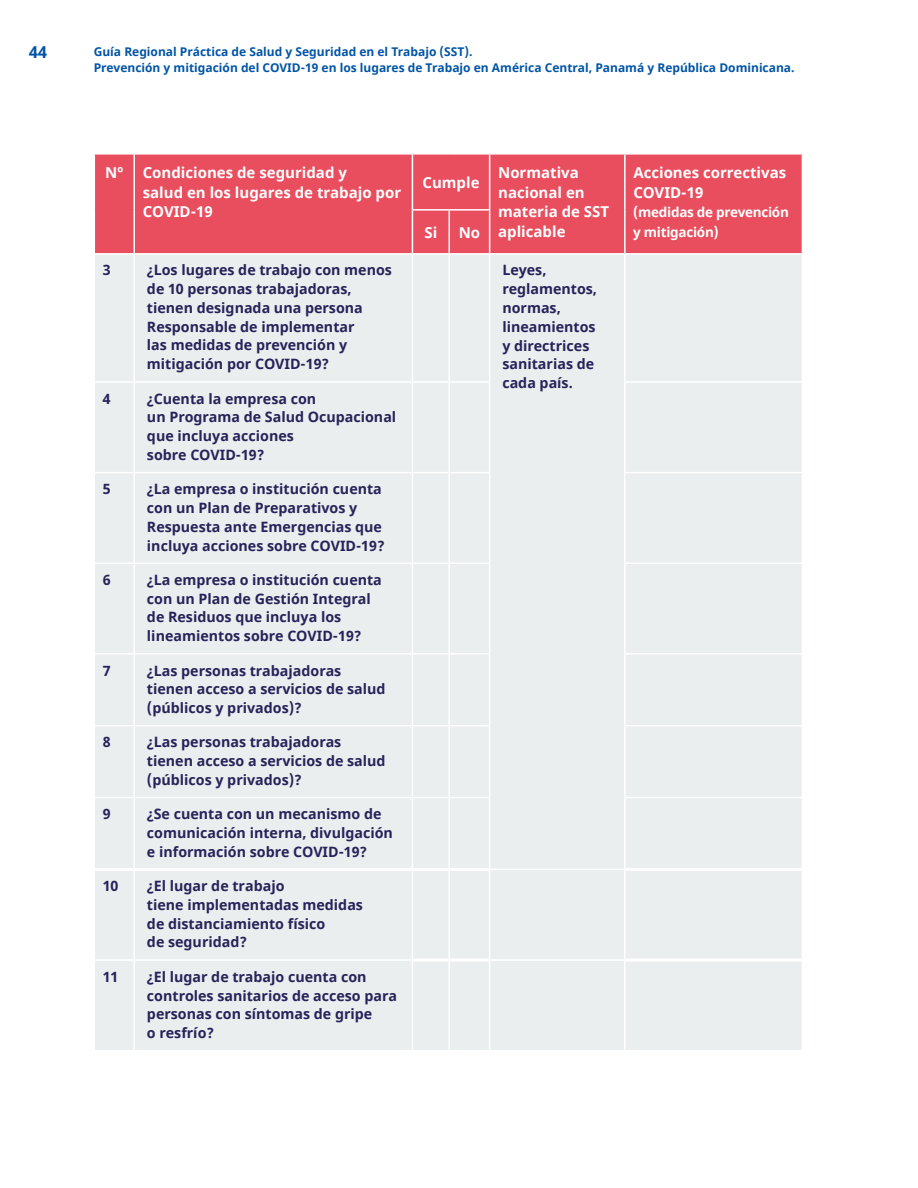
<style>
.page{position:relative;width:918px;height:1188px;background:#fff}
.page>*{position:absolute;margin:0;border:0;box-sizing:border-box;transform-origin:0 0}
.t1{font:700 16.5px "Noto Sans";color:#0054a6}
.t2{font:700 15px/19.5px "Noto Sans";color:#fff}
.t3{font:700 14.25px/18.8px "Noto Sans";color:#27235a}
.t4{font:700 13.5px "Noto Sans";letter-spacing:-.02em;color:#fff}
.t5{font:700 12px/16.5px "Noto Sans";color:#0054a6}
</style>
<div class="page">
<div style="left:95px;top:155px;width:707px;height:98px;background:#e84e5e"></div>
<div style="left:95px;top:255px;width:707px;height:795px;background:#eaeeee"></div>
<hr style="left:133px;top:155px;width:2px;height:55px;background:#fff">
<hr style="left:412px;top:155px;width:1px;height:54px;background:#fff">
<hr style="left:489px;top:155px;width:1px;height:54px;background:#fff">
<hr style="left:624px;top:155px;width:2px;height:55px;background:#fff">
<hr style="left:133px;top:210px;width:2px;height:43px;background:#fff">
<hr style="left:412px;top:209px;width:37px;height:2px;background:#fff">
<hr style="left:412px;top:211px;width:1px;height:42px;background:#fff">
<hr style="left:449px;top:209px;width:41px;height:2px;background:#fff">
<hr style="left:448px;top:211px;width:2px;height:42px;background:#fff">
<hr style="left:489px;top:211px;width:1px;height:42px;background:#fff">
<hr style="left:624px;top:210px;width:2px;height:43px;background:#fff">
<hr style="left:133px;top:255px;width:2px;height:126px;background:#fff">
<hr style="left:412px;top:255px;width:1px;height:126px;background:#fff">
<hr style="left:448px;top:255px;width:2px;height:126px;background:#fff">
<hr style="left:94px;top:381px;width:40px;height:2px;background:#fff">
<hr style="left:134px;top:381px;width:278px;height:2px;background:#fff">
<hr style="left:133px;top:383px;width:2px;height:89px;background:#fff">
<hr style="left:412px;top:381px;width:37px;height:2px;background:#fff">
<hr style="left:412px;top:383px;width:1px;height:89px;background:#fff">
<hr style="left:449px;top:381px;width:41px;height:2px;background:#fff">
<hr style="left:448px;top:383px;width:2px;height:89px;background:#fff">
<hr style="left:624px;top:381px;width:179px;height:2px;background:#fff">
<hr style="left:94px;top:472px;width:40px;height:1px;background:#fff">
<hr style="left:134px;top:472px;width:278px;height:1px;background:#fff">
<hr style="left:133px;top:473px;width:2px;height:89px;background:#fff">
<hr style="left:412px;top:472px;width:37px;height:1px;background:#fff">
<hr style="left:412px;top:473px;width:1px;height:89px;background:#fff">
<hr style="left:449px;top:472px;width:41px;height:1px;background:#fff">
<hr style="left:448px;top:473px;width:2px;height:89px;background:#fff">
<hr style="left:624px;top:472px;width:179px;height:1px;background:#fff">
<hr style="left:94px;top:562px;width:40px;height:2px;background:#fff">
<hr style="left:134px;top:562px;width:278px;height:2px;background:#fff">
<hr style="left:133px;top:564px;width:2px;height:89px;background:#fff">
<hr style="left:412px;top:562px;width:37px;height:2px;background:#fff">
<hr style="left:412px;top:564px;width:1px;height:89px;background:#fff">
<hr style="left:449px;top:562px;width:41px;height:2px;background:#fff">
<hr style="left:448px;top:564px;width:2px;height:89px;background:#fff">
<hr style="left:624px;top:562px;width:179px;height:2px;background:#fff">
<hr style="left:133px;top:655px;width:2px;height:70px;background:#fff">
<hr style="left:412px;top:655px;width:1px;height:70px;background:#fff">
<hr style="left:448px;top:655px;width:2px;height:70px;background:#fff">
<hr style="left:94px;top:725px;width:40px;height:1px;background:#fff">
<hr style="left:134px;top:725px;width:278px;height:1px;background:#fff">
<hr style="left:133px;top:726px;width:2px;height:71px;background:#fff">
<hr style="left:412px;top:725px;width:37px;height:1px;background:#fff">
<hr style="left:412px;top:726px;width:1px;height:71px;background:#fff">
<hr style="left:449px;top:725px;width:41px;height:1px;background:#fff">
<hr style="left:448px;top:726px;width:2px;height:71px;background:#fff">
<hr style="left:624px;top:725px;width:179px;height:1px;background:#fff">
<hr style="left:94px;top:797px;width:40px;height:1px;background:#fff">
<hr style="left:134px;top:797px;width:278px;height:1px;background:#fff">
<hr style="left:133px;top:798px;width:2px;height:70px;background:#fff">
<hr style="left:412px;top:797px;width:37px;height:1px;background:#fff">
<hr style="left:412px;top:798px;width:1px;height:70px;background:#fff">
<hr style="left:449px;top:797px;width:41px;height:1px;background:#fff">
<hr style="left:448px;top:798px;width:2px;height:70px;background:#fff">
<hr style="left:624px;top:797px;width:179px;height:1px;background:#fff">
<hr style="left:133px;top:871px;width:2px;height:88px;background:#fff">
<hr style="left:412px;top:871px;width:1px;height:88px;background:#fff">
<hr style="left:448px;top:871px;width:2px;height:88px;background:#fff">
<hr style="left:94px;top:959px;width:40px;height:2px;background:#fff">
<hr style="left:134px;top:959px;width:279px;height:2px;background:#fff">
<hr style="left:133px;top:961px;width:2px;height:89px;background:#fff">
<hr style="left:412px;top:961px;width:1px;height:89px;background:#fff">
<hr style="left:448px;top:962px;width:2px;height:88px;background:#fff">
<hr style="left:94px;top:653px;width:40px;height:2px;background:#fff">
<hr style="left:134px;top:653px;width:278px;height:2px;background:#fff">
<hr style="left:412px;top:653px;width:37px;height:2px;background:#fff">
<hr style="left:449px;top:653px;width:41px;height:2px;background:#fff">
<hr style="left:624px;top:653px;width:179px;height:2px;background:#fff">
<hr style="left:95px;top:868px;width:39px;height:3px;background:#fff">
<hr style="left:134px;top:868px;width:278px;height:3px;background:#fff">
<hr style="left:412px;top:868px;width:37px;height:3px;background:#fff">
<hr style="left:449px;top:868px;width:40px;height:3px;background:#fff">
<hr style="left:413px;top:959px;width:36px;height:3px;background:#fff">
<hr style="left:449px;top:959px;width:40px;height:3px;background:#fff">
<hr style="left:626px;top:868px;width:176px;height:3px;background:#fff">
<hr style="left:626px;top:959px;width:176px;height:3px;background:#fff">
<hr style="left:489px;top:255px;width:1px;height:126px;background:#fff">
<hr style="left:624px;top:255px;width:2px;height:126px;background:#fff">
<hr style="left:489px;top:383px;width:1px;height:89px;background:#fff">
<hr style="left:624px;top:383px;width:2px;height:89px;background:#fff">
<hr style="left:489px;top:473px;width:1px;height:89px;background:#fff">
<hr style="left:624px;top:473px;width:2px;height:89px;background:#fff">
<hr style="left:489px;top:564px;width:1px;height:89px;background:#fff">
<hr style="left:624px;top:564px;width:2px;height:89px;background:#fff">
<hr style="left:489px;top:655px;width:1px;height:70px;background:#fff">
<hr style="left:624px;top:655px;width:2px;height:70px;background:#fff">
<hr style="left:489px;top:726px;width:1px;height:71px;background:#fff">
<hr style="left:624px;top:726px;width:2px;height:71px;background:#fff">
<hr style="left:489px;top:798px;width:1px;height:71px;background:#fff">
<hr style="left:624px;top:798px;width:2px;height:71px;background:#fff">
<hr style="left:489px;top:870px;width:1px;height:89px;background:#fff">
<hr style="left:624px;top:870px;width:2px;height:89px;background:#fff">
<hr style="left:489px;top:961px;width:1px;height:89px;background:#fff">
<hr style="left:624px;top:961px;width:2px;height:89px;background:#fff">
<hr style="left:489px;top:869px;width:137px;height:1px;background:#fff">
<hr style="left:489px;top:959px;width:137px;height:2px;background:#fff">
<p class="t1" style="left:29px;top:40px;width:20px">44</p>
<p class="t5" style="left:94px;top:43px;width:702px">Guía Regional Práctica de Salud y Seguridad en el Trabajo (SST).<br>Prevención y mitigación del COVID-19 en los lugares de Trabajo en América Central, Panamá y República Dominicana.</p>
<p class="t2" style="left:105px;top:164px;width:20px">Nº</p>
<p class="t2" style="left:143px;top:164px;width:260px">Condiciones de seguridad y<br>salud en los lugares de trabajo por<br>COVID-19</p>
<p class="t2" style="left:423px;top:173px;width:59px">Cumple</p>
<p class="t2" style="left:498px;top:164px;width:112px">Normativa nacional en materia de SST aplicable</p>
<p class="t2" style="left:633px;top:164px;width:154px">Acciones correctivas<br>COVID-19</p>
<p class="t4" style="left:633px;top:203px;width:157px">(medidas de prevención</p>
<p class="t2" style="left:424px;top:223px;width:14px">Si</p>
<p class="t2" style="left:459px;top:223px;width:23px">No</p>
<p class="t4" style="left:633px;top:222px;width:87px">y mitigación)</p>
<p class="t3" style="left:103px;top:261px;width:9px">3</p>
<p class="t3" style="left:147px;top:261px;width:246px">¿Los lugares de trabajo con menos de 10 personas trabajadoras, tienen designada una persona<br>Responsable de implementar<br>las medidas de prevención y mitigación por COVID-19?</p>
<p class="t3" style="left:502px;top:261px;width:96px">Leyes, reglamentos, normas, lineamientos y directrices sanitarias de cada país.</p>
<p class="t3" style="left:103px;top:389px;width:9px">4</p>
<p class="t3" style="left:147px;top:389px;width:251px">¿Cuenta la empresa con<br>un Programa de Salud Ocupacional que incluya acciones<br>sobre COVID-19?</p>
<p class="t3" style="left:103px;top:480px;width:9px">5</p>
<p class="t3" style="left:147px;top:480px;width:239px">¿La empresa o institución cuenta con un Plan de Preparativos y<br>Respuesta ante Emergencias que incluya acciones sobre COVID-19?</p>
<p class="t3" style="left:103px;top:571px;width:9px">6</p>
<p class="t3" style="left:147px;top:571px;width:236px">¿La empresa o institución cuenta con un Plan de Gestión Integral de Residuos que incluya los lineamientos sobre COVID-19?</p>
<p class="t3" style="left:103px;top:661px;width:9px">7</p>
<p class="t3" style="left:147px;top:661px;width:240px">¿Las personas trabajadoras tienen acceso a servicios de salud (públicos y privados)?</p>
<p class="t3" style="left:103px;top:733px;width:9px">8</p>
<p class="t3" style="left:147px;top:733px;width:240px">¿Las personas trabajadoras tienen acceso a servicios de salud (públicos y privados)?</p>
<p class="t3" style="left:103px;top:805px;width:9px">9</p>
<p class="t3" style="left:147px;top:805px;width:247px">¿Se cuenta con un mecanismo de comunicación interna, divulgación e información sobre COVID-19?</p>
<p class="t3" style="left:103px;top:877px;width:17px">10</p>
<p class="t3" style="left:147px;top:877px;width:218px">¿El lugar de trabajo<br>tiene implementadas medidas de distanciamiento físico<br>de seguridad?</p>
<p class="t3" style="left:103px;top:968px;width:17px">11</p>
<p class="t3" style="left:147px;top:968px;width:252px">¿El lugar de trabajo cuenta con controles sanitarios de acceso para personas con síntomas de gripe<br>o resfrío?</p>
</div>
